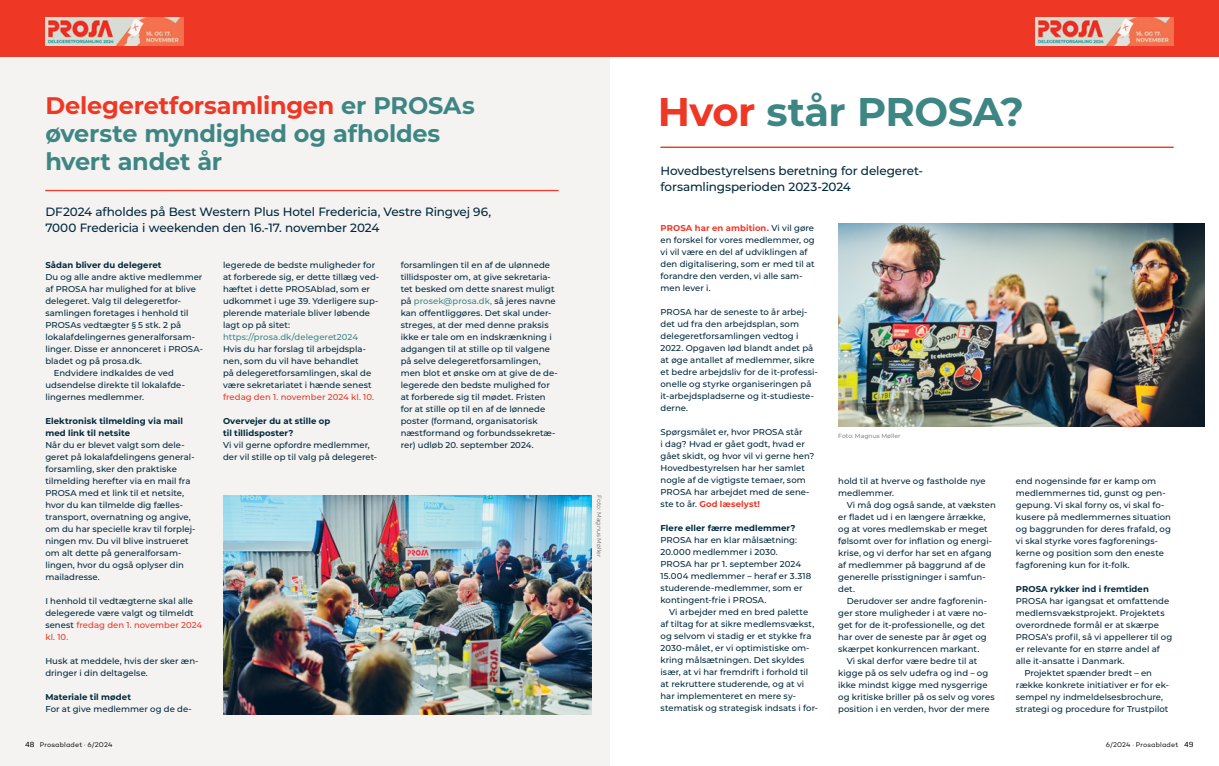
<style>
.page{position:relative;width:1219px;height:766px;background:#fff}
.page>*{position:absolute;margin:0;border:0;box-sizing:border-box;transform-origin:0 0}
.t1{font:700 40px "Montserrat";letter-spacing:-.015em;color:#3e8684}
.t2{font:700 24px/28px "Montserrat";letter-spacing:-.01em;color:#3e8684}
.t3{font:500 12px/16px "Montserrat";letter-spacing:-.01em;color:#00283d}
.t4{font:500 8.5px/12px "Montserrat";letter-spacing:.005em;color:#00283d}
.t5{font:700 8.5px/12px "Montserrat";letter-spacing:.01em;color:#00283d}
.t6{font:500 8.5px "Montserrat";letter-spacing:.005em;color:#3e8684}
.t7{font:500 8.5px "Montserrat";letter-spacing:.005em;color:#ee3825}
.t8{font:7px "Campton";letter-spacing:.025em;color:#000}
.t9{font:6px "Montserrat";letter-spacing:.015em;color:#636466}
.s1{color:#ee3825}
.s2{font-weight:700;color:#ee3825}
.s3{color:#3e8684}
.s4{font-family:"Zetta Sans";font-size:8px}
</style>
<div class="page">
<div style="left:0;top:0;width:609px;height:765px;background:#f4f3f1"></div>
<div style="left:0;top:0;width:1219px;height:57px;background:#ee3825"></div>
<img style="left:45px;top:18px;width:139px;height:27px">
<img style="left:1035px;top:18px;width:139px;height:27px">
<img style="left:223px;top:495px;width:369px;height:219px">
<img style="left:838px;top:223px;width:367px;height:203px">
<hr style="left:45px;top:190px;width:513px;height:1px;background:#ee3825">
<hr style="left:660px;top:147px;width:514px;height:1px;background:#ee3825">
<h2 class="t2" style="left:45px;top:90px;width:431px"><span class="s1">Delegeretforsamlingen</span> er PROSAs øverste myndighed og afholdes hvert andet år</h2>
<h1 class="t1" style="left:658px;top:83px;width:368px"><span class="s1">Hvor</span> står PROSA?</h1>
<h3 class="t3" style="left:45px;top:203px;width:447px">DF2024 afholdes på Best Western Plus Hotel Fredericia, Vestre Ringvej 96,<br>7000 Fredericia i weekenden den 16.-17. november 2024</h3>
<h3 class="t3" style="left:660px;top:162px;width:264px">Hovedbestyrelsens beretning for delegeret&shy;forsamlingsperioden 2023-2024</h3>
<p class="t4" style="left:660px;top:221px;width:156px"><span class="s2">PROSA har en ambition.</span> Vi vil gøre en forskel for vores medlemmer, og vi vil være en del af udviklingen af den digitalisering, som er med til at forandre den verden, vi alle sam&shy;men lever i.</p>
<p class="t4" style="left:660px;top:305px;width:159px">PROSA har de seneste to år arbej&shy;det ud fra den arbejdsplan, som delegeretforsamlingen vedtog i<br>2022. Opgaven lød blandt andet på at øge antallet af medlemmer, sikre et bedre arbejdsliv for de it-professi&shy;onelle og styrke organiseringen på it-arbejdspladserne og it-studieste&shy;derne.</p>
<p class="t4" style="left:660px;top:425px;width:155px">Spørgsmålet er, hvor PROSA står<br>i dag? Hvad er gået godt, hvad er gået skidt, og hvor vil vi gerne hen?<br>Hovedbestyrelsen har her samlet nogle af de vigtigste temaer, som<br>PROSA har arbejdet med de sene&shy;ste to år. <span class="s2">God læselyst!</span></p>
<p class="t5" style="left:660px;top:521px;width:136px">Flere eller færre medlemmer?</p>
<p class="t4" style="left:660px;top:534px;width:152px">PROSA har en klar målsætning:<br>20.000 medlemmer i 2030.<br>PROSA har pr 1. september 2024<br>15.004 medlemmer – heraf er 3.318 studerende-medlemmer, som er kontingent-frie i PROSA.</p>
<p class="t4" style="left:660px;top:606px;width:159px;text-indent:8px">Vi arbejder med en bred palette af tiltag for at sikre medlemsvækst, og selvom vi stadig er et stykke fra 2030-målet, er vi optimistiske om&shy;kring målsætningen. Det skyldes især, at vi har fremdrift i forhold til at rekruttere studerende, og at vi har implementeret en mere sy&shy;stematisk og strategisk indsats i for-</p>
<p class="t5" style="left:45px;top:258px;width:118px">Sådan bliver du delegeret</p>
<p class="t4" style="left:45px;top:270px;width:159px">Du og alle andre aktive medlemmer</p>
<p class="t4" style="left:45px;top:282px;width:152px">af PROSA har mulighed for at blive</p>
<p class="t4" style="left:45px;top:294px;width:136px">delegeret. Valg til delegeretfor-</p>
<p class="t4" style="left:45px;top:306px;width:145px">samlingen foretages i henhold til</p>
<p class="t4" style="left:45px;top:318px;width:137px">PROSAs vedtægter § 5 stk. 2 på</p>
<p class="t4" style="left:45px;top:330px;width:151px">lokalafdelingernes generalforsam-</p>
<p class="t4" style="left:45px;top:342px;width:158px">linger. Disse er annonceret i PROSA-</p>
<p class="t4" style="left:45px;top:354px;width:98px">bladet og på prosa.dk.</p>
<p class="t4" style="left:54px;top:366px;width:122px">Endvidere indkaldes de ved</p>
<p class="t4" style="left:45px;top:378px;width:140px">udsendelse direkte til lokalafde-</p>
<p class="t4" style="left:45px;top:390px;width:100px">lingernes medlemmer.</p>
<p class="t5" style="left:45px;top:414px;width:139px">Elektronisk tilmelding via mail med link til netsite</p>
<p class="t4" style="left:45px;top:438px;width:152px">Når du er blevet valgt som dele&shy;geret på lokalafdelingens general&shy;forsamling, sker den praktiske tilmelding herefter via en mail fra<br>PROSA med et link til et netsite, hvor du kan tilmelde dig fælles&shy;transport, overnatning og angive, om du har specielle krav til forplej&shy;ningen mv. Du vil blive instrueret om alt dette på generalforsam&shy;lingen, hvor du også oplyser din mailadresse.</p>
<p class="t4" style="left:45px;top:594px;width:158px">I henhold til vedtægterne skal alle delegerede være valgt og tilmeldt senest <span class="s1">fredag den 1. november 2024 kl. 10.</span></p>
<p class="t4" style="left:45px;top:654px;width:155px">Husk at meddele, hvis der sker æn&shy;dringer i din deltagelse.</p>
<p class="t5" style="left:45px;top:690px;width:87px">Materiale til mødet</p>
<p class="t4" style="left:45px;top:702px;width:148px">For at give medlemmer og de de-</p>
<p class="t4" style="left:223px;top:258px;width:158px">legerede de bedste muligheder for at forberede sig, er dette tillæg ved&shy;hæftet i dette PROSAblad, som er udkommet i uge 39. Yderligere sup&shy;plerende materiale bliver løbende lagt op på sitet:</p>
<p class="t6" style="left:223px;top:331px;width:137px">https://prosa.dk/delegeret2024</p>
<p class="t4" style="left:223px;top:342px;width:150px">Hvis du har forslag til arbejdspla&shy;nen, som du vil have behandlet på delegeretforsamlingen, skal de være sekretariatet i hænde senest</p>
<p class="t7" style="left:223px;top:391px;width:153px">fredag den 1. november 2024 kl. 10.</p>
<p class="t5" style="left:223px;top:414px;width:109px">Overvejer du at stille op til tillidsposter?</p>
<p class="t4" style="left:223px;top:438px;width:156px">Vi vil gerne opfordre medlemmer, der vil stille op til valg på delegeret-</p>
<p class="t4" style="left:401px;top:258px;width:159px">forsamlingen til en af de ulønnede tillidsposter om, at give sekretaria&shy;tet besked om dette snarest muligt på <span class="s3">prosek@prosa.dk,</span> så jeres navne kan offentliggøres. Det skal under&shy;streges, at der med denne praksis ikke er tale om en indskrænkning i adgangen til at stille op til valgene på selve delegeretforsamlingen, men blot et ønske om at give de de&shy;legerede den bedste mulighed for at forberede sig til mødet. Fristen for at stille op til en af de lønnede poster (formand, organisatorisk næstformand og forbundssekretæ&shy;rer) udløb 20. september 2024.</p>
<p class="t9" style="left:838px;top:431px;width:64px">Foto: Magnus Møller</p>
<p class="t4" style="left:838px;top:474px;width:149px">hold til at hverve og fastholde nye medlemmer.</p>
<p class="t4" style="left:838px;top:498px;width:159px;text-indent:9px">Vi må dog også sande, at væksten er fladet ud i en længere årrække, og at vores medlemskab er meget følsomt over for inflation og energi&shy;krise, og vi derfor har set en afgang af medlemmer på baggrund af de generelle prisstigninger i samfun&shy;det.</p>
<p class="t4" style="left:847px;top:594px;width:142px">Derudover ser andre fagforenin-</p>
<p class="t4" style="left:838px;top:606px;width:150px">ger store muligheder i at være no-</p>
<p class="t4" style="left:838px;top:618px;width:148px">get for de it-professionelle, og det</p>
<p class="t4" style="left:838px;top:630px;width:150px">har over de seneste par år øget og</p>
<p class="t4" style="left:838px;top:642px;width:143px">skærpet konkurrencen markant.</p>
<p class="t4" style="left:847px;top:654px;width:132px">Vi skal derfor være bedre til at</p>
<p class="t4" style="left:838px;top:666px;width:152px">kigge på os selv udefra og ind – og</p>
<p class="t4" style="left:838px;top:678px;width:151px">ikke mindst kigge med nysgerrige</p>
<p class="t4" style="left:838px;top:690px;width:158px">og kritiske briller på os selv og vores</p>
<p class="t4" style="left:838px;top:702px;width:153px">position i en verden, hvor der mere</p>
<p class="t4" style="left:1016px;top:474px;width:157px">end nogensinde før er kamp om medlemmernes tid, gunst og pen&shy;gepung. Vi skal forny os, vi skal fo&shy;kusere på medlemmernes situation og baggrunden for deres frafald, og vi skal styrke vores fagforenings&shy;kerne og position som den eneste fagforening kun for it-folk.</p>
<p class="t5" style="left:1016px;top:582px;width:135px">PROSA rykker ind i fremtiden</p>
<p class="t4" style="left:1016px;top:594px;width:155px">PROSA har igangsat et omfattende</p>
<p class="t4" style="left:1016px;top:606px;width:150px">medlemsvækstprojekt. Projektets</p>
<p class="t4" style="left:1016px;top:618px;width:145px">overordnede formål er at skærpe</p>
<p class="t4" style="left:1016px;top:630px;width:158px">PROSA’s profil, så vi appellerer til og</p>
<p class="t4" style="left:1016px;top:642px;width:145px">er relevante for en større andel af</p>
<p class="t4" style="left:1016px;top:654px;width:110px">alle it-ansatte i Danmark.</p>
<p class="t4" style="left:1024px;top:666px;width:129px">Projektet spænder bredt – en</p>
<p class="t4" style="left:1016px;top:678px;width:155px">række konkrete initiativer er for ek-</p>
<p class="t4" style="left:1016px;top:690px;width:149px">sempel ny indmeldelsesbrochure,</p>
<p class="t4" style="left:1016px;top:702px;width:154px">strategi og procedure for Trustpilot</p>
<p class="t9" style="left:603px;top:495px;width:64px;rotate:90deg">Foto: Magnus Møller</p>
<p class="t8" style="left:25px;top:740px;width:89px"><span class="s4">48</span> Prosabladet · 6/2024</p>
<p class="t8" style="left:1106px;top:740px;width:89px">6/2024 · Prosabladet <span class="s4">49</span></p>
</div>
